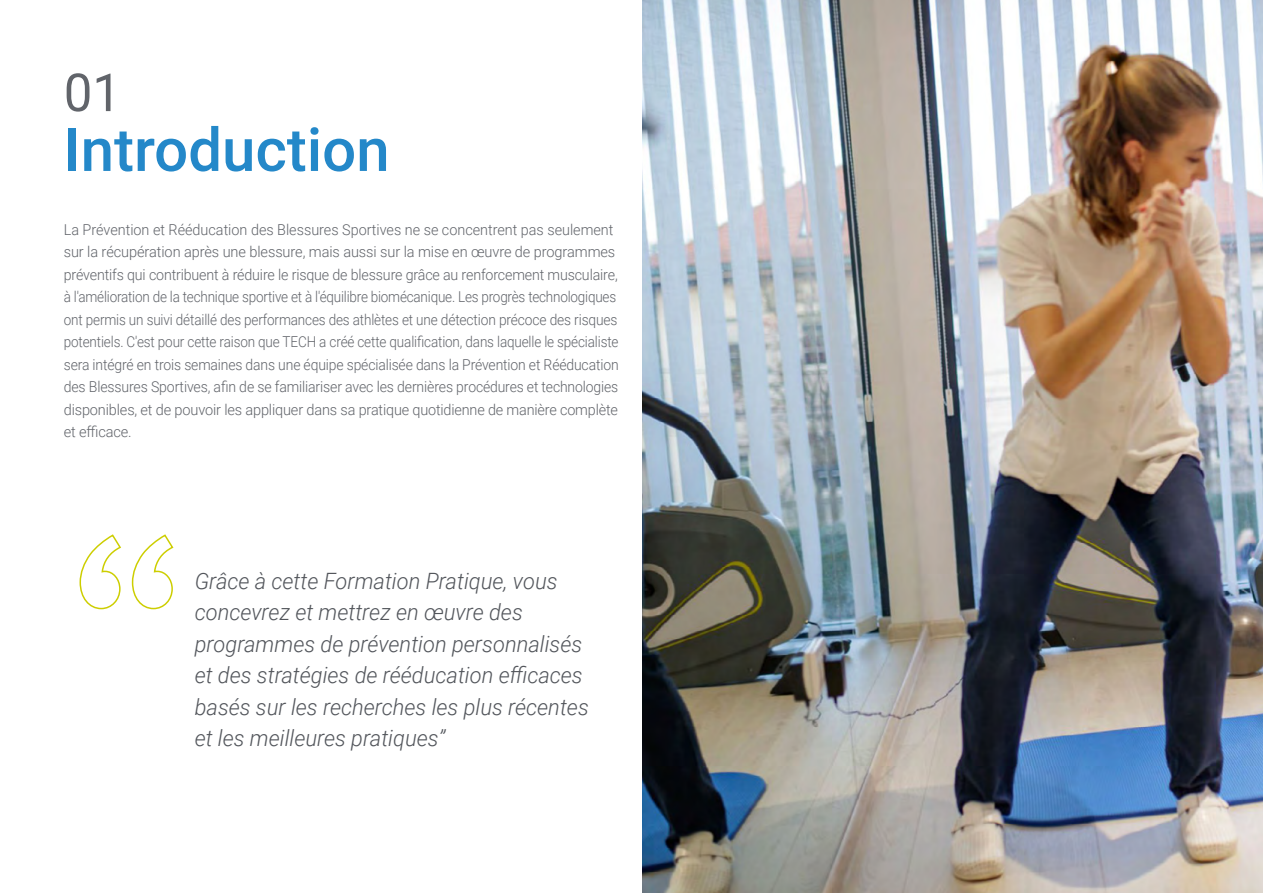
<style>
.page{position:relative;width:1263px;height:893px;background:#fff}
.page>*{position:absolute;margin:0;border:0;box-sizing:border-box;transform-origin:0 0}
.t1{font:500 60px "Roboto";color:#2488c9}
.t2{font:52.5px "Roboto";color:#61646a}
.t3{font:italic 300 22.5px/31.5px "Roboto";color:#52555b}
.t4{font:300 15px/22.5px "Roboto";letter-spacing:-.01em;color:#61646a;scale:.96 1}
</style>
<div class="page">
<svg style="left:79px;top:534px;width:95px;height:76px"></svg>
<img style="left:642px;top:0;width:621px;height:893px">
<h2 class="t2" style="left:64px;top:56px;width:59px">01</h2>
<h1 class="t1" style="left:64px;top:108px;width:327px">Introduction</h1>
<p class="t4" style="left:64px;top:217px;width:579px">La Prévention et Rééducation des Blessures Sportives ne se concentrent pas seulement sur la récupération après une blessure, mais aussi sur la mise en œuvre de programmes préventifs qui contribuent à réduire le risque de blessure grâce au renforcement musculaire, à l'amélioration de la technique sportive et à l'équilibre biomécanique. Les progrès technologiques ont permis un suivi détaillé des performances des athlètes et une détection précoce des risques potentiels. C'est pour cette raison que TECH a créé cette qualification, dans laquelle le spécialiste sera intégré en trois semaines dans une équipe spécialisée dans la Prévention et Rééducation des Blessures Sportives, afin de se familiariser avec les dernières procédures et technologies disponibles, et de pouvoir les appliquer dans sa pratique quotidienne de manière complète et efficace.</p>
<h3 class="t3" style="left:195px;top:564px;width:396px">Grâce à cette Formation Pratique, vous concevrez et mettrez en œuvre des programmes de prévention personnalisés et des stratégies de rééducation efficaces basés sur les recherches les plus récentes et les meilleures pratiques’’</h3>
</div>
